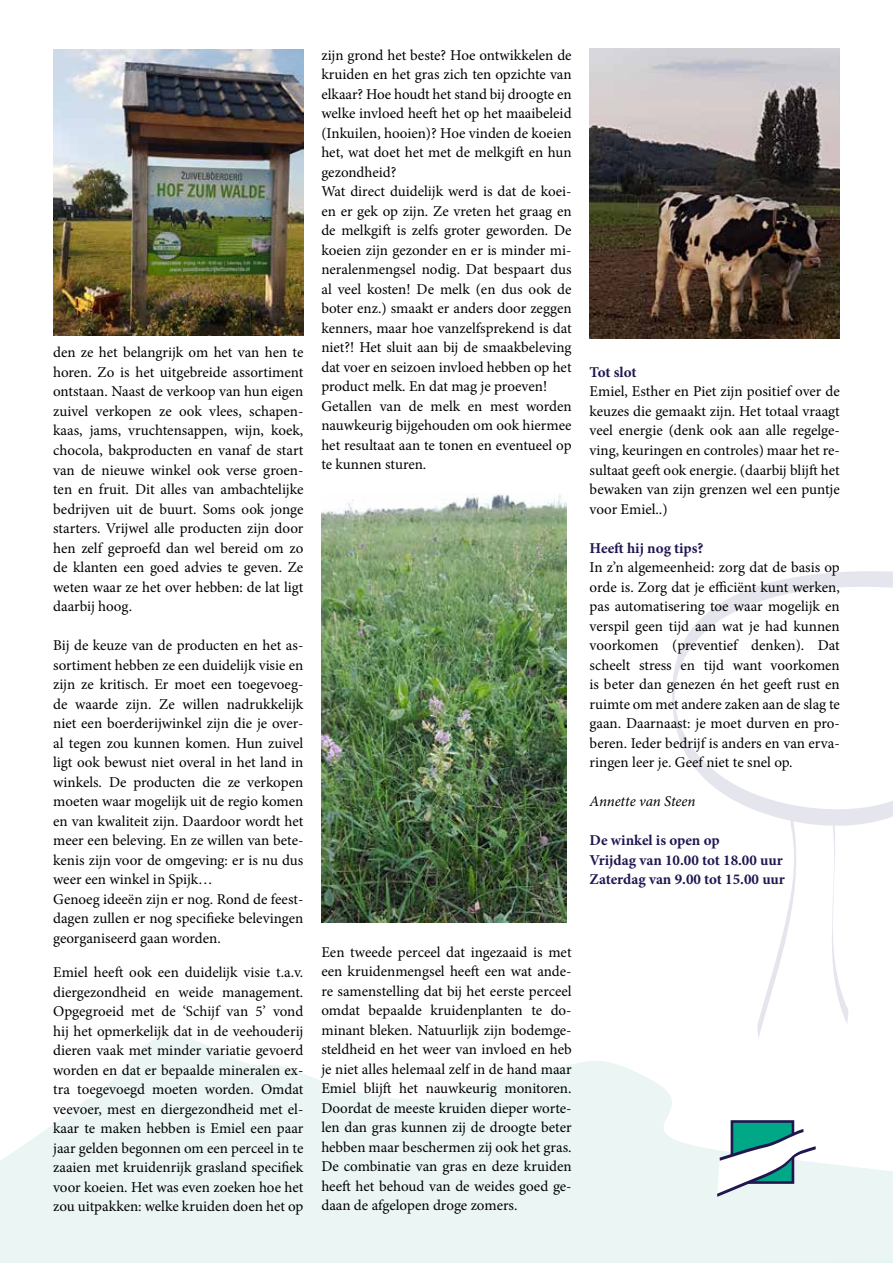
<style>
.page{position:relative;width:893px;height:1263px;background:#fff}
.page>*{position:absolute;margin:0;border:0;box-sizing:border-box;transform-origin:0 0}
.t1{font:15px/19.5px "Minion Pro";color:#000;text-align:justify}
.t2{font:700 15px/19.5px "Minion Pro";color:#201751}
.t3{font:italic 15px "Minion Pro";letter-spacing:-.01em;color:#000}
</style>
<div class="page">
<svg style="left:672px;top:571px;width:221px;height:254px"></svg>
<svg style="left:706px;top:810px;width:101px;height:196px"></svg>
<svg style="left:820px;top:815px;width:30px;height:191px"></svg>
<svg style="left:0;top:1006px;width:893px;height:257px;fill:#ebf5f4"></svg>
<div style="left:732px;top:1121px;width:61px;height:61px;background:#00a887"></div>
<div style="left:731px;top:1120px;width:63px;height:64px;border:3px solid #201751"></div>
<svg style="left:717px;top:1129px;width:99px;height:68px"></svg>
<img style="left:53px;top:49px;width:250px;height:286px">
<img style="left:321px;top:494px;width:245px;height:429px">
<img style="left:590px;top:49px;width:250px;height:289px">
<p class="t1" style="left:53px;top:343px;width:252px">den ze het belangrijk om het van hen te horen. Zo is het uitgebreide assortiment ontstaan. Naast de verkoop van hun eigen zuivel verkopen ze ook vlees, schapen&shy;kaas, jams, vruchtensappen, wijn, koek, chocola, bakproducten en vanaf de start van de nieuwe winkel ook verse groen&shy;ten en fruit. Dit alles van ambachtelijke bedrijven uit de buurt. Soms ook jonge starters. Vrijwel alle producten zijn door hen zelf geproefd dan wel bereid om zo de klanten een goed advies te geven. Ze weten waar ze het over hebben: de lat ligt daarbij hoog.</p>
<p class="t1" style="left:53px;top:635px;width:252px;text-align:left">Bij de keuze van de producten en het as&shy;sortiment hebben ze een duidelijk visie en zijn ze kritisch. Er moet een toegevoeg&shy;de waarde zijn. Ze willen nadrukkelijk niet een boerderijwinkel zijn die je over&shy;al tegen zou kunnen komen. Hun zuivel ligt ook bewust niet overal in het land in winkels. De producten die ze verkopen moeten waar mogelijk uit de regio komen en van kwaliteit zijn. Daardoor wordt het meer een beleving. En ze willen van bete&shy;kenis zijn voor de omgeving: er is nu dus weer een winkel in Spijk…<br>Genoeg ideeën zijn er nog. Rond de feest&shy;dagen zullen er nog specifieke belevingen georganiseerd gaan worden.</p>
<p class="t1" style="left:53px;top:962px;width:252px">Emiel heeft ook een duidelijk visie t.a.v. diergezondheid en weide management.<br>Opgegroeid met de ‘Schijf van 5’ vond hij het opmerkelijk dat in de veehouderij dieren vaak met minder variatie gevoerd worden en dat er bepaalde mineralen ex&shy;tra toegevoegd moeten worden. Omdat veevoer, mest en diergezondheid met el&shy;kaar te maken hebben is Emiel een paar jaar gelden begonnen om een perceel in te zaaien met kruidenrijk grasland specifiek voor koeien. Het was even zoeken hoe het zou uitpakken: welke kruiden doen het op</p>
<p class="t1" style="left:321px;top:45px;width:252px;text-align:left">zijn grond het beste? Hoe ontwikkelen de kruiden en het gras zich ten opzichte van elkaar? Hoe houdt het stand bij droogte en welke invloed heeft het op het maaibeleid (Inkuilen, hooien)? Hoe vinden de koeien het, wat doet het met de melkgift en hun gezondheid?<br>Wat direct duidelijk werd is dat de koei&shy;en er gek op zijn. Ze vreten het graag en de melkgift is zelfs groter geworden. De koeien zijn gezonder en er is minder mi&shy;neralenmengsel nodig. Dat bespaart dus al veel kosten! De melk (en dus ook de boter enz.) smaakt er anders door zeggen kenners, maar hoe vanzelfsprekend is dat niet?! Het sluit aan bij de smaakbeleving dat voer en seizoen invloed hebben op het product melk. En dat mag je proeven!<br>Getallen van de melk en mest worden nauwkeurig bijgehouden om ook hiermee het resultaat aan te tonen en eventueel op te kunnen sturen.</p>
<p class="t1" style="left:321px;top:942px;width:252px">Een tweede perceel dat ingezaaid is met een kruidenmengsel heeft een wat ande&shy;re samenstelling dat bij het eerste perceel omdat bepaalde kruidenplanten te do&shy;minant bleken. Natuurlijk zijn bodemge&shy;steldheid en het weer van invloed en heb je niet alles helemaal zelf in de hand maar Emiel blijft het nauwkeurig monitoren.<br>Doordat de meeste kruiden dieper worte&shy;len dan gras kunnen zij de droogte beter hebben maar beschermen zij ook het gras.<br>De combinatie van gras en deze kruiden heeft het behoud van de weides goed ge&shy;daan de afgelopen droge zomers.</p>
<p class="t2" style="left:590px;top:362px;width:48px">Tot slot</p>
<p class="t1" style="left:590px;top:382px;width:252px">Emiel, Esther en Piet zijn positief over de keuzes die gemaakt zijn. Het totaal vraagt veel energie (denk ook aan alle regelge&shy;ving, keuringen en controles) maar het re&shy;sultaat geeft ook energie. (daarbij blijft het bewaken van zijn grenzen wel een puntje voor Emiel..)</p>
<p class="t2" style="left:590px;top:538px;width:115px">Heeft hij nog tips?</p>
<p class="t1" style="left:590px;top:557px;width:252px">In z’n algemeenheid: zorg dat de basis op orde is. Zorg dat je efficiënt kunt werken, pas automatisering toe waar mogelijk en verspil geen tijd aan wat je had kunnen voorkomen (preventief denken). Dat scheelt stress en tijd want voorkomen is beter dan genezen én het geeft rust en ruimte om met andere zaken aan de slag te gaan. Daarnaast: je moet durven en pro&shy;beren. Ieder bedrijf is anders en van erva&shy;ringen leer je. Geef niet te snel op.</p>
<p class="t3" style="left:590px;top:791px;width:107px">Annette van Steen</p>
<p class="t2" style="left:590px;top:830px;width:197px">De winkel is open op<br>Vrijdag van 10.00 tot 18.00 uur<br>Zaterdag van 9.00 tot 15.00 uur</p>
</div>
